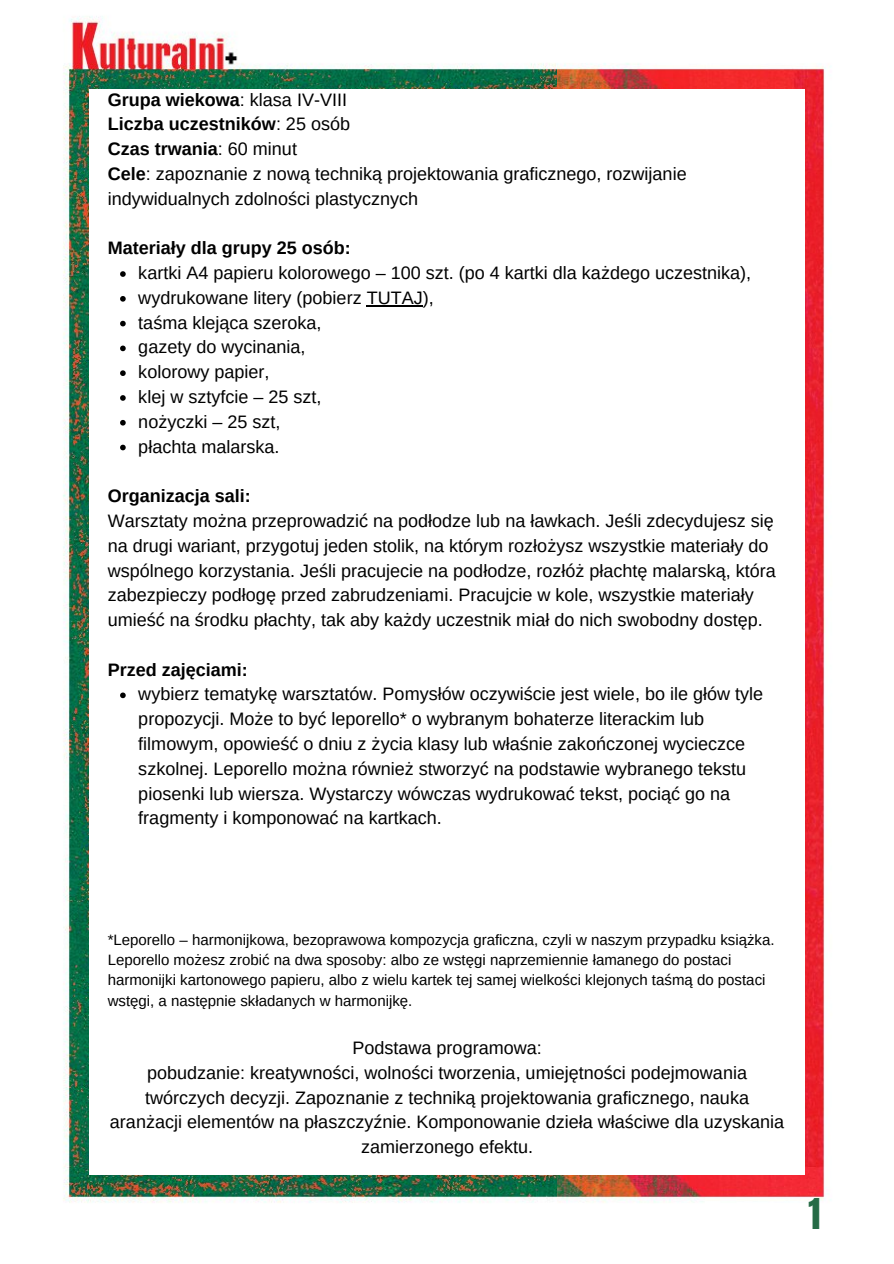
<style>
.page{position:relative;width:894px;height:1264px;background:#fff}
.page>*{position:absolute;margin:0;border:0;box-sizing:border-box;transform-origin:0 0}
.t1{font:36px "Anton";color:#266b46}
.t2{font:18px/24.8px "Arimo";color:#000}
.t3{font:700 18px "Arimo";color:#000}
.t4{font:15px/20.2px "Arimo";color:#000}
.s1{font-weight:700}
.s2{font-weight:400}
</style>
<div class="page">
<img style="left:63px;top:16px;width:494px;height:1187px">
<img style="left:557px;top:63px;width:274px;height:1140px">
<div style="left:89px;top:89px;width:715px;height:1086px;background:#fff"></div>
<svg style="left:120px;top:271px;width:6px;height:6px"></svg>
<svg style="left:120px;top:296px;width:6px;height:5px"></svg>
<hr style="left:366px;top:305px;width:57px;height:1px;background:#000">
<svg style="left:120px;top:321px;width:6px;height:5px"></svg>
<svg style="left:120px;top:345px;width:6px;height:6px"></svg>
<svg style="left:120px;top:370px;width:6px;height:6px"></svg>
<svg style="left:120px;top:395px;width:6px;height:6px"></svg>
<svg style="left:120px;top:420px;width:6px;height:5px"></svg>
<svg style="left:120px;top:444px;width:6px;height:6px"></svg>
<svg style="left:120px;top:692px;width:6px;height:6px"></svg>
<p class="t2" style="left:108px;top:87px;width:241px"><span class="s1">Grupa wiekowa</span>: klasa IV-VIII</p>
<p class="t3" style="left:108px;top:114px;width:244px">Liczba uczestników<span class="s2">: 25 osób</span></p>
<p class="t3" style="left:108px;top:139px;width:191px">Czas trwania<span class="s2">: 60 minut</span></p>
<p class="t2" style="left:108px;top:161px;width:580px"><span class="s1">Cele</span>: zapoznanie z nową techniką projektowania graficznego, rozwijanie indywidualnych zdolności plastycznych</p>
<p class="t3" style="left:108px;top:238px;width:245px">Materiały dla grupy 25 osób:</p>
<p class="t2" style="left:138px;top:260px;width:614px">kartki A4 papieru kolorowego – 100 szt. (po 4 kartki dla każdego uczestnika),</p>
<p class="t2" style="left:138px;top:285px;width:297px">wydrukowane litery (pobierz TUTAJ),</p>
<p class="t2" style="left:138px;top:310px;width:185px">taśma klejąca szeroka,</p>
<p class="t2" style="left:138px;top:335px;width:169px">gazety do wycinania,</p>
<p class="t2" style="left:138px;top:359px;width:133px">kolorowy papier,</p>
<p class="t2" style="left:138px;top:384px;width:185px">klej w sztyfcie – 25 szt,</p>
<p class="t2" style="left:138px;top:409px;width:144px">nożyczki – 25 szt,</p>
<p class="t2" style="left:138px;top:434px;width:143px">płachta malarska.</p>
<p class="t3" style="left:108px;top:486px;width:145px">Organizacja sali:</p>
<p class="t2" style="left:108px;top:508px;width:667px">Warsztaty można przeprowadzić na podłodze lub na ławkach. Jeśli zdecydujesz się</p>
<p class="t2" style="left:108px;top:533px;width:662px">na drugi wariant, przygotuj jeden stolik, na którym rozłożysz wszystkie materiały do</p>
<p class="t2" style="left:108px;top:558px;width:669px">wspólnego korzystania. Jeśli pracujecie na podłodze, rozłóż płachtę malarską, która</p>
<p class="t2" style="left:108px;top:582px;width:647px">zabezpieczy podłogę przed zabrudzeniami. Pracujcie w kole, wszystkie materiały</p>
<p class="t2" style="left:108px;top:607px;width:656px">umieść na środku płachty, tak aby każdy uczestnik miał do nich swobodny dostęp.</p>
<p class="t3" style="left:108px;top:659px;width:142px">Przed zajęciami:</p>
<p class="t2" style="left:138px;top:681px;width:626px">wybierz tematykę warsztatów. Pomysłów oczywiście jest wiele, bo ile głów tyle propozycji. Może to być leporello* o wybranym bohaterze literackim lub filmowym, opowieść o dniu z życia klasy lub właśnie zakończonej wycieczce szkolnej. Leporello można również stworzyć na podstawie wybranego tekstu piosenki lub wiersza. Wystarczy wówczas wydrukować tekst, pociąć go na fragmenty i komponować na kartkach.</p>
<p class="t4" style="left:108px;top:929px;width:668px">*Leporello – harmonijkowa, bezoprawowa kompozycja graficzna, czyli w naszym przypadku książka.<br>Leporello możesz zrobić na dwa sposoby: albo ze wstęgi naprzemiennie łamanego do postaci harmonijki kartonowego papieru, albo z wielu kartek tej samej wielkości klejonych taśmą do postaci wstęgi, a następnie składanych w harmonijkę.</p>
<p class="t2" style="left:352px;top:1035px;width:191px">Podstawa programowa:</p>
<p class="t2" style="left:110px;top:1060px;width:675px;text-align:center">pobudzanie: kreatywności, wolności tworzenia, umiejętności podejmowania twórczych decyzji. Zapoznanie z techniką projektowania graficznego, nauka aranżacji elementów na płaszczyźnie. Komponowanie dzieła właściwe dla uzyskania zamierzonego efektu.</p>
<p class="t1" style="left:808px;top:1187px;width:13px">1</p>
</div>
